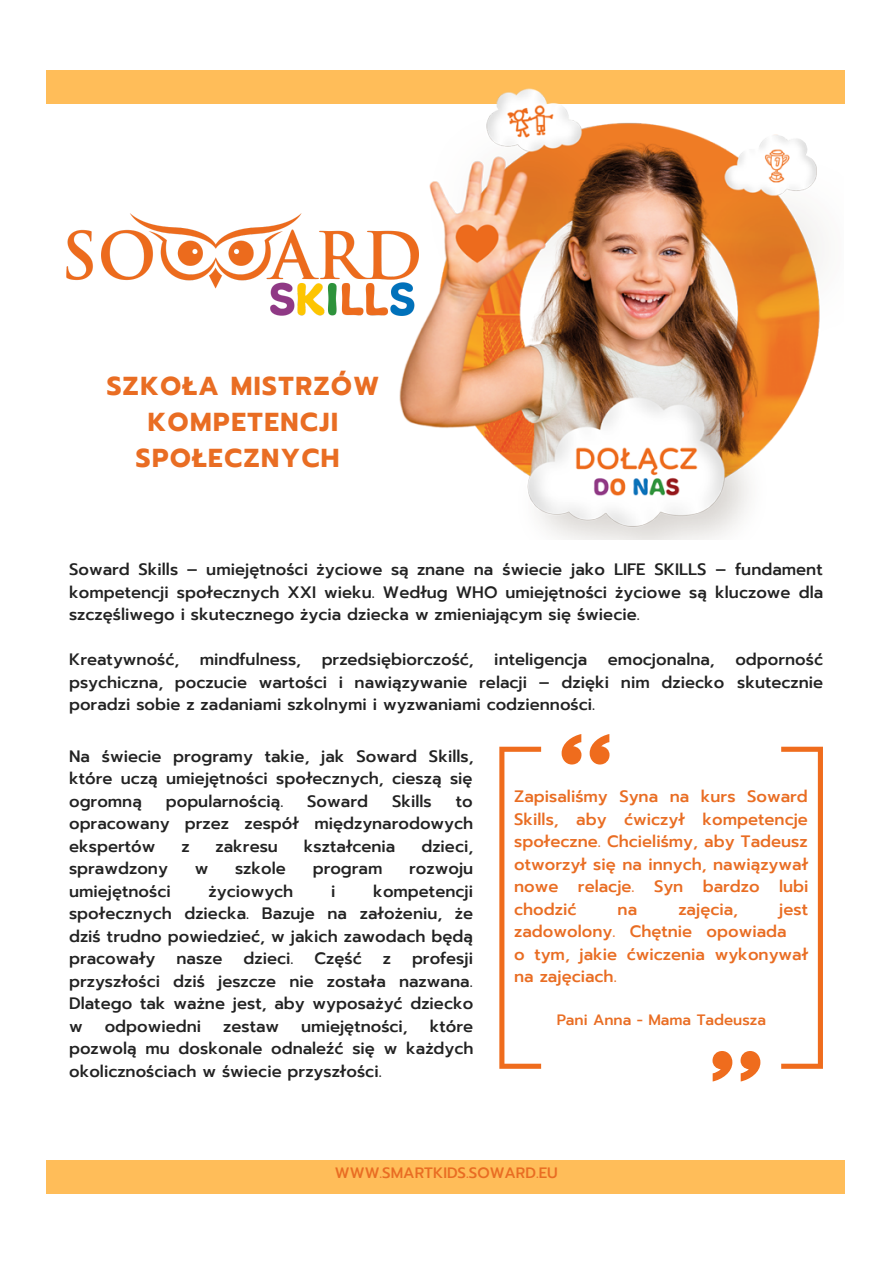
<style>
.page{position:relative;width:893px;height:1264px;background:#fff}
.page>*{position:absolute;margin:0;border:0;box-sizing:border-box;transform-origin:0 0}
.t1{font:700 25.95px/36px "Prompt";letter-spacing:.06em;color:#e96d23;text-align:center}
.t2{font:500 16.5px/22.5px "Prompt";color:#222;text-align:justify}
.t3{font:500 16.5px/22.5px "Prompt";color:#e96d23;text-align:justify}
.t4{font:500 15px "Prompt";color:#e96d23}
</style>
<div class="page">
<div style="left:47px;top:1160px;width:797px;height:33px;background:#ffbd59"></div>
<div style="left:47px;top:70px;width:797px;height:34px;background:#ffbd59"></div>
<img style="left:67px;top:213px;width:326px;height:103px">
<img style="left:393px;top:88px;width:428px;height:451px">
<svg style="left:589px;top:734px;width:20px;height:30px"></svg>
<svg style="left:561px;top:734px;width:20px;height:30px"></svg>
<svg style="left:712px;top:1051px;width:20px;height:30px"></svg>
<svg style="left:740px;top:1051px;width:20px;height:30px"></svg>
<svg style="left:499px;top:746px;width:42px;height:322px"></svg>
<svg style="left:781px;top:746px;width:41px;height:322px"></svg>
<h1 class="t1" style="left:107px;top:368px;width:274px">SZKOŁA MISTRZÓW<br>KOMPETENCJI<br>SPOŁECZNYCH</h1>
<p class="t2" style="left:69px;top:558px;width:755px">Soward Skills – umiejętności życiowe są znane na świecie jako LIFE SKILLS – fundament kompetencji społecznych XXI wieku. Według WHO umiejętności życiowe są kluczowe dla szczęśliwego i skutecznego życia dziecka w zmieniającym się świecie.</p>
<p class="t2" style="left:69px;top:648px;width:755px">Kreatywność, mindfulness, przedsiębiorczość, inteligencja emocjonalna, odporność psychiczna, poczucie wartości i nawiązywanie relacji – dzięki nim dziecko skutecznie poradzi sobie z zadaniami szkolnymi i wyzwaniami codzienności.</p>
<p class="t2" style="left:69px;top:745px;width:406px">Na świecie programy takie, jak Soward Skills, które uczą umiejętności społecznych, cieszą się ogromną</p>
<p class="t2" style="left:166px;top:790px;width:119px">popularnością.</p>
<p class="t2" style="left:307px;top:790px;width:62px">Soward</p>
<p class="t2" style="left:392px;top:790px;width:41px">Skills</p>
<p class="t2" style="left:69px;top:790px;width:405px;text-indent:386px">to opracowany przez zespół międzynarodowych ekspertów</p>
<p class="t2" style="left:181px;top:835px;width:10px">z</p>
<p class="t2" style="left:215px;top:835px;width:64px">zakresu</p>
<p class="t2" style="left:304px;top:835px;width:93px">kształcenia</p>
<p class="t2" style="left:421px;top:835px;width:53px">dzieci,</p>
<p class="t2" style="left:69px;top:857px;width:100px">sprawdzony</p>
<p class="t2" style="left:195px;top:857px;width:15px">w</p>
<p class="t2" style="left:235px;top:857px;width:52px">szkole</p>
<p class="t2" style="left:313px;top:857px;width:71px">program</p>
<p class="t2" style="left:409px;top:857px;width:66px">rozwoju</p>
<p class="t2" style="left:69px;top:879px;width:103px">umiejętności</p>
<p class="t2" style="left:208px;top:879px;width:86px">życiowych</p>
<p class="t2" style="left:331px;top:879px;width:6px">i</p>
<p class="t2" style="left:69px;top:879px;width:405px;text-indent:304px">kompetencji społecznych dziecka. Bazuje na założeniu, że dziś trudno powiedzieć, w jakich zawodach będą pracowały</p>
<p class="t2" style="left:69px;top:947px;width:406px;text-indent:343px">profesji przyszłości dziś jeszcze nie została nazwana.<br>Dlatego tak ważne jest, aby wyposażyć dziecko w</p>
<p class="t2" style="left:176px;top:947px;width:48px">nasze</p>
<p class="t2" style="left:243px;top:947px;width:51px">dzieci.</p>
<p class="t2" style="left:314px;top:947px;width:49px">Część</p>
<p class="t2" style="left:383px;top:947px;width:10px">z</p>
<p class="t2" style="left:69px;top:1014px;width:406px;text-indent:360px">które pozwolą mu doskonale odnaleźć się w każdych okolicznościach w świecie przyszłości.</p>
<p class="t2" style="left:105px;top:1014px;width:98px">odpowiedni</p>
<p class="t2" style="left:223px;top:1014px;width:58px">zestaw</p>
<p class="t2" style="left:301px;top:1014px;width:108px">umiejętności,</p>
<p class="t3" style="left:514px;top:785px;width:296px">Zapisaliśmy Syna na kurs Soward Skills, aby ćwiczył kompetencje społeczne. Chcieliśmy, aby Tadeusz otworzył się na innych, nawiązywał nowe relacje. Syn bardzo lubi chodzić</p>
<p class="t3" style="left:617px;top:897px;width:21px">na</p>
<p class="t3" style="left:678px;top:897px;width:61px">zajęcia,</p>
<p class="t3" style="left:514px;top:897px;width:295px;text-align:left;text-indent:265px">jest zadowolony. Chętnie opowiada<br>o tym, jakie ćwiczenia wykonywał na zajęciach.</p>
<p class="t4" style="left:556px;top:1008px;width:211px">Pani Anna - Mama Tadeusza</p>
<p class="t4" style="left:335px;top:1161px;width:224px">WWW.SMARTKIDS.SOWARD.EU</p>
</div>
